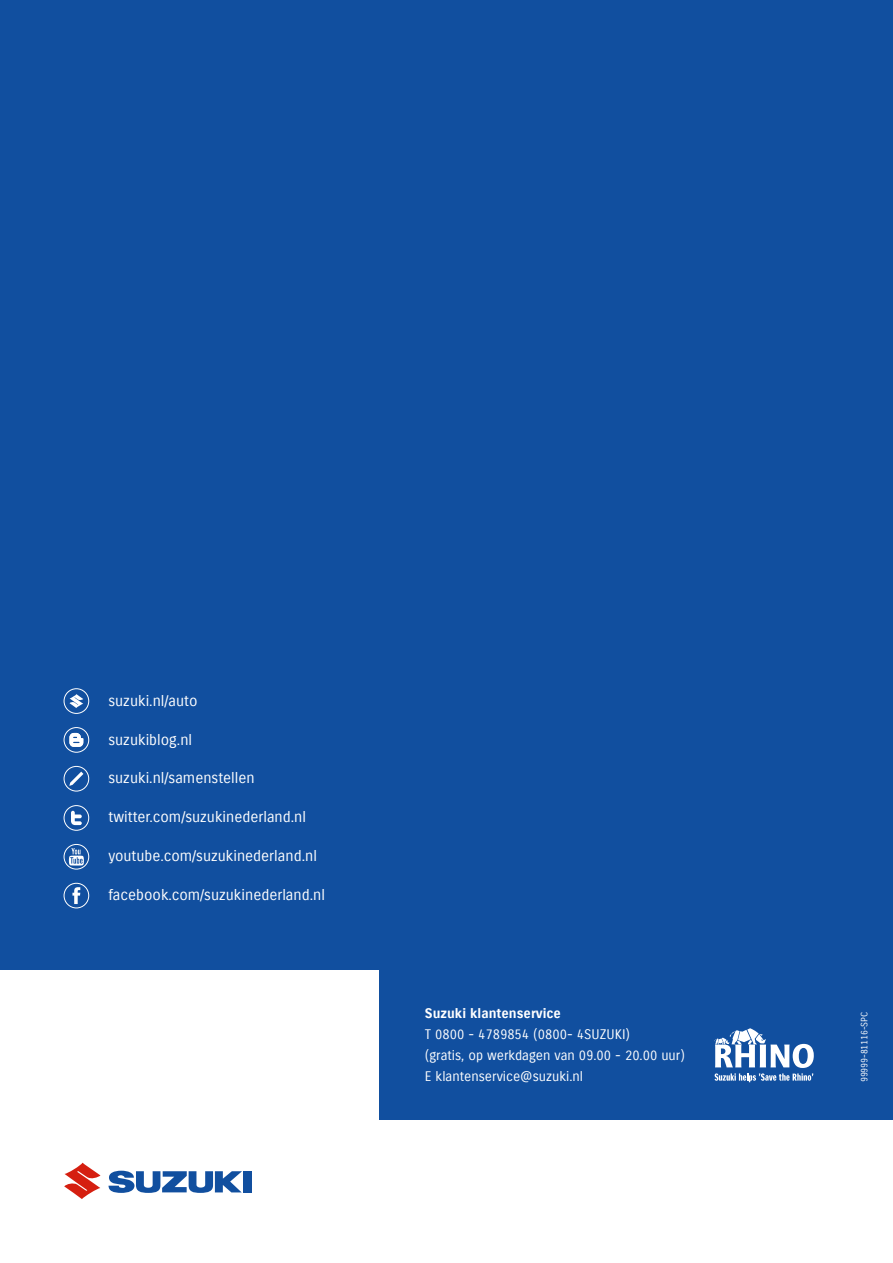
<style>
.page{position:relative;width:893px;height:1263px;background:#fff}
.page>*{position:absolute;margin:0;border:0;box-sizing:border-box;transform-origin:0 0}
.t1{font:15px "Suzuki PRO Regular";color:#fff}
.t2{font:13.5px/21px "Suzuki PRO Regular";color:#fff}
.t3{font:13.5px "Suzuki PRO Bold";color:#fff}
.t4{font:9px "Suzuki PRO Regular";letter-spacing:-.005em;color:#fff}
</style>
<div class="page">
<div style="left:380px;top:949px;width:513px;height:171px;background:#114f9f"></div>
<svg style="left:64px;top:1162px;width:36px;height:37px"></svg>
<svg style="left:109px;top:1171px;width:133px;height:22px"></svg>
<div style="left:243px;top:1171px;width:8px;height:21px;background:#114f9f"></div>
<svg style="left:714px;top:1028px;width:100px;height:54px"></svg>
<div style="left:0;top:0;width:893px;height:969px;background:#114f9f"></div>
<div style="left:64px;top:688px;width:25px;height:26px;border:1px solid #fff;border-radius:50%"></div>
<svg style="left:69px;top:694px;width:14px;height:14px"></svg>
<div style="left:64px;top:727px;width:25px;height:25px;border:1px solid #fff;border-radius:50%"></div>
<svg style="left:69px;top:733px;width:14px;height:14px"></svg>
<div style="left:64px;top:766px;width:25px;height:25px;border:1px solid #fff;border-radius:50%"></div>
<svg style="left:69px;top:772px;width:14px;height:14px"></svg>
<div style="left:64px;top:805px;width:25px;height:25px;border:1px solid #fff;border-radius:50%"></div>
<svg style="left:71px;top:811px;width:11px;height:14px"></svg>
<div style="left:64px;top:883px;width:25px;height:25px;border:1px solid #fff;border-radius:50%"></div>
<svg style="left:72px;top:887px;width:8px;height:17px"></svg>
<div style="left:64px;top:844px;width:25px;height:25px;border:1px solid #fff;border-radius:50%"></div>
<svg style="left:69px;top:848px;width:15px;height:17px"></svg>
<p class="t1" style="left:108px;top:691px;width:91px">suzuki.nl/auto</p>
<p class="t1" style="left:108px;top:730px;width:85px">suzukiblog.nl</p>
<p class="t1" style="left:108px;top:769px;width:148px">suzuki.nl/samenstellen</p>
<p class="t1" style="left:108px;top:808px;width:199px">twitter.com/suzukinederland.nl</p>
<p class="t1" style="left:108px;top:847px;width:210px">youtube.com/suzukinederland.nl</p>
<p class="t1" style="left:108px;top:886px;width:218px">facebook.com/suzukinederland.nl</p>
<p class="t3" style="left:425px;top:1005px;width:138px">Suzuki klantenservice</p>
<p class="t2" style="left:425px;top:1024px;width:262px">T 0800 - 4789854 (0800- 4SUZUKI)<br>(gratis, op werkdagen van 09.00 - 20.00 uur)<br>E klantenservice@suzuki.nl</p>
<p class="t4" style="left:859px;top:1082px;width:72px;rotate:-90deg">99999-81116-SPC</p>
</div>
